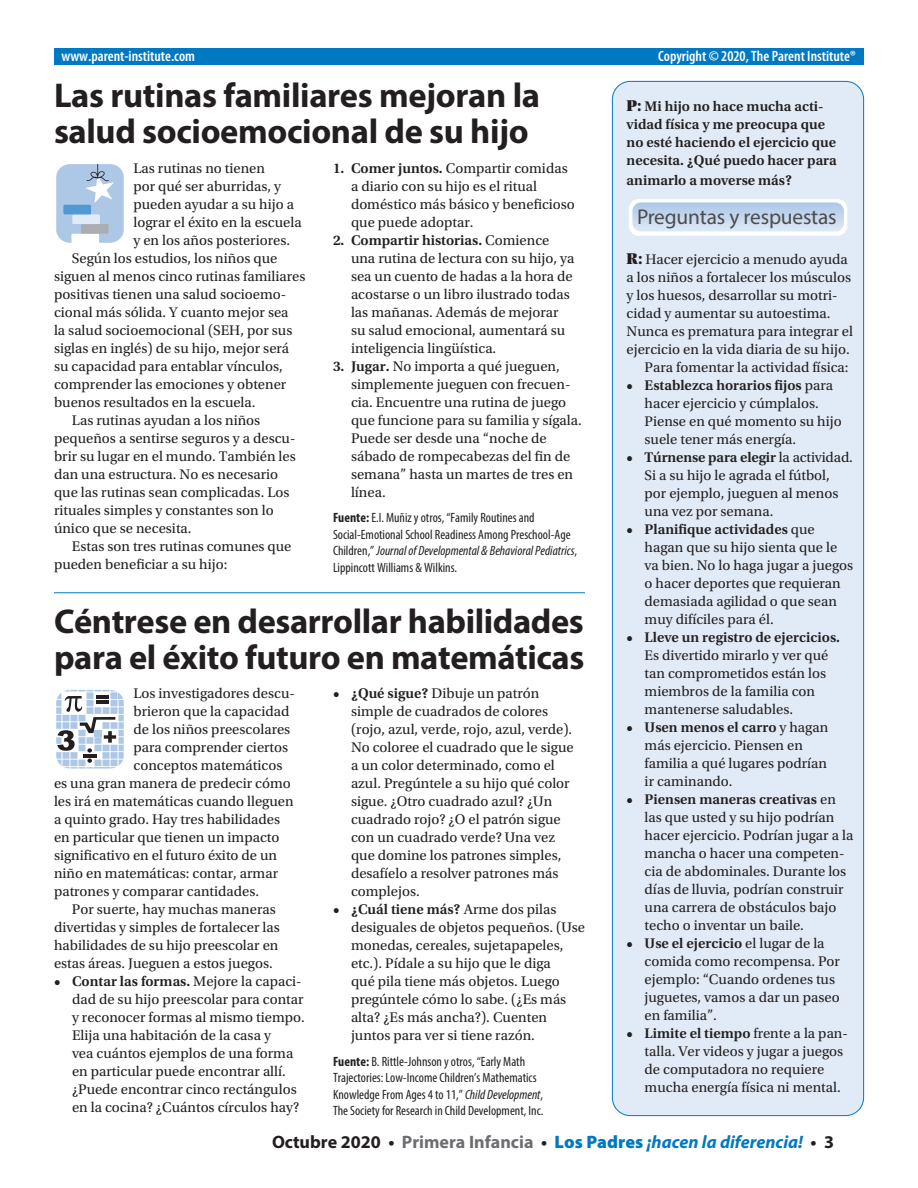
<style>
.page{position:relative;width:918px;height:1188px;background:#fff}
.page>*{position:absolute;margin:0;border:0;box-sizing:border-box;transform-origin:0 0}
._01_Large_headline{font:700 34.5px/36px "Myriad Pro";letter-spacing:-.01em;color:#231f20}
.t1{font:21.3px "Block Berthold BQ";letter-spacing:-.01em;color:#4b4c4d}
.Footer3{font:italic 700 18px "Myriad Pro";color:#0079c2}
.Top_of_Page_Copyrigh{font:600 condensed 15px "Myriad Pro";color:#fff}
._03_Body_text{font:14.7px/18px "Utopia Std";color:#231f20}
._03_Body_text-2{font:600 14.7px/18px "Utopia Std";color:#231f20}
._06_Source{font:condensed 13.5px/16.5px "Myriad Pro";color:#231f20}
.s1{font-family:"Utopia Std Black Headline";font-weight:400;font-size:16.5px}
.s2{font-weight:600}
.s3{font-weight:700}
.s4{font-style:italic}
.s5{font-family:"Utopia Std Black Headline";font-size:16.5px}
.s6{font-style:normal;color:#231f20}
.s7{font-style:normal;color:#6c6d70}
.s8{font-weight:900;font-style:normal}
</style>
<div class="page">
<div style="left:612px;top:81px;width:252px;height:1035px;background:#e1ebf7;border-radius:18px"></div>
<div style="left:54px;top:49px;width:810px;height:16px;background:#0079c2"></div>
<hr style="left:54px;top:592px;width:531px;height:1px;background:#0079c2">
<div style="left:629px;top:199px;width:218px;height:37px;background:#fff"></div>
<img style="left:632px;top:202px;width:212px;height:30px">
<svg style="left:56px;top:164px;width:68px;height:79px;background:#b4cae5"></svg>
<svg style="left:56px;top:689px;width:68px;height:80px"></svg>
<p class="Top_of_Page_Copyrigh" style="left:62px;top:46px;width:135px">www.parent-institute.com</p>
<p class="Top_of_Page_Copyrigh" style="left:658px;top:46px;width:199px">Copyright © 2020, The Parent Institute®</p>
<h2 class="_01_Large_headline" style="left:54px;top:76px;width:488px">Las rutinas familiares mejoran la salud socioemocional de su hijo</h2>
<p class="_03_Body_text-2" style="left:627px;top:98px;width:212px"><span class="s1">P:</span> Mi hijo no hace mucha acti&shy;vidad física y me preocupa que no esté haciendo el ejercicio que necesita. ¿Qué puedo hacer para</p>
<p class="_03_Body_text-2" style="left:627px;top:171px;width:167px">animarlo a moverse más?</p>
<p class="_03_Body_text" style="left:351px;top:159px;width:225px;text-indent:-18px"><span class="s2">1. Comer juntos.</span> Compartir comidas a diario con su hijo es el ritual doméstico más básico y beneficioso que puede adoptar.</p>
<p class="_03_Body_text" style="left:351px;top:231px;width:225px;text-indent:-18px"><span class="s2">2. Compartir historias.</span> Comience una rutina de lectura con su hijo, ya sea un cuento de hadas a la hora de acostarse o un libro ilustrado todas las mañanas. Además de mejorar su salud emocional, aumentará su inteligencia lingüística.</p>
<p class="_03_Body_text" style="left:351px;top:357px;width:232px;text-indent:-18px"><span class="s2">3. Jugar.</span> No importa a qué jueguen, simplemente jueguen con frecuen&shy;cia. Encuentre una rutina de juego que funcione para su familia y sígala.<br>Puede ser desde una “noche de sábado de rompecabezas del fin de semana” hasta un martes de tres en línea.</p>
<p class="_06_Source" style="left:333px;top:509px;width:246px"><span class="s3">Fuente:</span> E.I. Muñiz y otros, “Family Routines and Social-Emotional School Readiness Among Preschool-Age Children,” <span class="s4">Journal of Developmental &amp; Behavioral Pediatrics</span>, Lippincott Williams &amp; Wilkins.</p>
<p class="_03_Body_text" style="left:134px;top:159px;width:170px">Las rutinas no tienen<br>por qué ser aburridas, y pueden ayudar a su hijo a lograr el éxito en la escuela y en los años posteriores.</p>
<p class="_03_Body_text" style="left:54px;top:249px;width:253px;text-indent:18px">Según los estudios, los niños que siguen al menos cinco rutinas familiares positivas tienen una salud socioemo&shy;cional más sólida. Y cuanto mejor sea<br>la salud socioemocional (SEH, por sus siglas en inglés) de su hijo, mejor será su capacidad para entablar vínculos, comprender las emociones y obtener buenos resultados en la escuela.</p>
<p class="_03_Body_text" style="left:54px;top:411px;width:243px;text-indent:18px">Las rutinas ayudan a los niños pequeños a sentirse seguros y a descu&shy;brir su lugar en el mundo. También les dan una estructura. No es necesario que las rutinas sean complicadas. Los rituales simples y constantes son lo único que se necesita.</p>
<p class="_03_Body_text" style="left:54px;top:537px;width:239px;text-indent:18px">Estas son tres rutinas comunes que pueden beneficiar a su hijo:</p>
<p class="t1" style="left:637px;top:204px;width:201px">Preguntas y respuestas</p>
<p class="_03_Body_text" style="left:627px;top:251px;width:228px"><span class="s5">R:</span> Hacer ejercicio a menudo ayuda a los niños a fortalecer los músculos y los huesos, desarrollar su motri&shy;cidad y aumentar su autoestima.<br>Nunca es prematura para integrar el ejercicio en la vida diaria de su hijo.</p>
<p class="_03_Body_text" style="left:645px;top:359px;width:206px">Para fomentar la actividad física:</p>
<p class="_03_Body_text" style="left:645px;top:377px;width:199px;text-indent:-18px"><span class="s2">• Establezca horarios fijos</span> para hacer ejercicio y cúmplalos.<br>Piense en qué momento su hijo suele tener más energía.</p>
<p class="_03_Body_text" style="left:645px;top:449px;width:210px;text-indent:-18px"><span class="s2">• Túrnense para elegir</span> la actividad.<br>Si a su hijo le agrada el fútbol, por ejemplo, jueguen al menos una vez por semana.</p>
<p class="_03_Body_text" style="left:645px;top:521px;width:210px;text-indent:-18px"><span class="s2">• Planifique actividades</span> que hagan que su hijo sienta que le va bien. No lo haga jugar a juegos o hacer deportes que requieran demasiada agilidad o que sean muy difíciles para él.</p>
<p class="_03_Body_text" style="left:645px;top:629px;width:197px;text-indent:-18px"><span class="s2">• Lleve un registro de ejercicios.<br></span>Es divertido mirarlo y ver qué tan comprometidos están los miembros de la familia con mantenerse saludables.</p>
<p class="_03_Body_text" style="left:645px;top:719px;width:185px;text-indent:-18px"><span class="s2">• Usen menos el carro</span> y hagan más ejercicio. Piensen en familia a qué lugares podrían ir caminando.</p>
<p class="_03_Body_text" style="left:645px;top:791px;width:210px;text-indent:-18px"><span class="s2">• Piensen maneras creativas</span> en las que usted y su hijo podrían hacer ejercicio. Podrían jugar a la mancha o hacer una competen&shy;cia de abdominales. Durante los días de lluvia, podrían construir una carrera de obstáculos bajo techo o inventar un baile.</p>
<p class="_03_Body_text" style="left:645px;top:935px;width:197px;text-indent:-18px"><span class="s2">• Use el ejercicio</span> el lugar de la comida como recompensa. Por ejemplo: “Cuando ordenes tus juguetes, vamos a dar un paseo en familia”.</p>
<p class="_03_Body_text" style="left:645px;top:1025px;width:205px;text-indent:-18px"><span class="s2">• Limite el tiempo</span> frente a la pan&shy;talla. Ver videos y jugar a juegos de computadora no requiere mucha energía física ni mental.</p>
<h2 class="_01_Large_headline" style="left:54px;top:603px;width:532px">Céntrese en desarrollar habilidades para el éxito futuro en matemáticas</h2>
<p class="_03_Body_text" style="left:351px;top:685px;width:224px;text-indent:-18px"><span class="s2">• ¿Qué sigue?</span> Dibuje un patrón simple de cuadrados de colores (rojo, azul, verde, rojo, azul, verde).<br>No coloree el cuadrado que le sigue a un color determinado, como el azul. Pregúntele a su hijo qué color sigue. ¿Otro cuadrado azul? ¿Un cuadrado rojo? ¿O el patrón sigue con un cuadrado verde? Una vez que domine los patrones simples, desafíelo a resolver patrones más complejos.</p>
<p class="_03_Body_text" style="left:351px;top:901px;width:235px;text-indent:-18px"><span class="s2">• ¿Cuál tiene más?</span> Arme dos pilas desiguales de objetos pequeños. (Use monedas, cereales, sujetapapeles, etc.). Pídale a su hijo que le diga<br>qué pila tiene más objetos. Luego pregúntele cómo lo sabe. (¿Es más alta? ¿Es más ancha?). Cuenten juntos para ver si tiene razón.</p>
<p class="_06_Source" style="left:333px;top:1053px;width:212px"><span class="s3">Fuente:</span> B. Rittle-Johnson y otros, “Early Math Trajectories: Low-Income Children’s Mathematics Knowledge From Ages 4 to 11,” <span class="s4">Child Development</span>, The Society for Research in Child Development, Inc.</p>
<p class="_03_Body_text" style="left:134px;top:685px;width:163px">Los investigadores descu-</p>
<p class="_03_Body_text" style="left:134px;top:703px;width:157px">brieron que la capacidad</p>
<p class="_03_Body_text" style="left:134px;top:721px;width:158px">de los niños preescolares</p>
<p class="_03_Body_text" style="left:134px;top:739px;width:156px">para comprender ciertos</p>
<p class="_03_Body_text" style="left:134px;top:757px;width:150px">conceptos matemáticos</p>
<p class="_03_Body_text" style="left:54px;top:775px;width:238px">es una gran manera de predecir cómo</p>
<p class="_03_Body_text" style="left:54px;top:793px;width:241px">les irá en matemáticas cuando lleguen</p>
<p class="_03_Body_text" style="left:54px;top:811px;width:228px">a quinto grado. Hay tres habilidades</p>
<p class="_03_Body_text" style="left:54px;top:829px;width:227px">en particular que tienen un impacto</p>
<p class="_03_Body_text" style="left:54px;top:847px;width:225px">significativo en el futuro éxito de un</p>
<p class="_03_Body_text" style="left:54px;top:865px;width:226px">niño en matemáticas: contar, armar</p>
<p class="_03_Body_text" style="left:54px;top:883px;width:207px">patrones y comparar cantidades.</p>
<p class="_03_Body_text" style="left:54px;top:901px;width:227px;text-indent:18px">Por suerte, hay muchas maneras divertidas y simples de fortalecer las habilidades de su hijo preescolar en estas áreas. Jueguen a estos juegos.</p>
<p class="_03_Body_text" style="left:72px;top:973px;width:234px;text-indent:-18px"><span class="s2">• Contar las formas.</span> Mejore la capaci&shy;dad de su hijo preescolar para contar y reconocer formas al mismo tiempo.<br>Elija una habitación de la casa y<br>vea cuántos ejemplos de una forma en particular puede encontrar allí. ¿Puede encontrar cinco rectángulos en la cocina? ¿Cuántos círculos hay?</p>
<p class="Footer3" style="left:272px;top:1130px;width:564px"><span class="s6">Octubre 2020 •</span> <span class="s7">Primera Infancia</span> <span class="s6">•</span> <span class="s8">Los Padres</span> ¡hacen la diferencia! <span class="s6">• 3</span></p>
</div>
